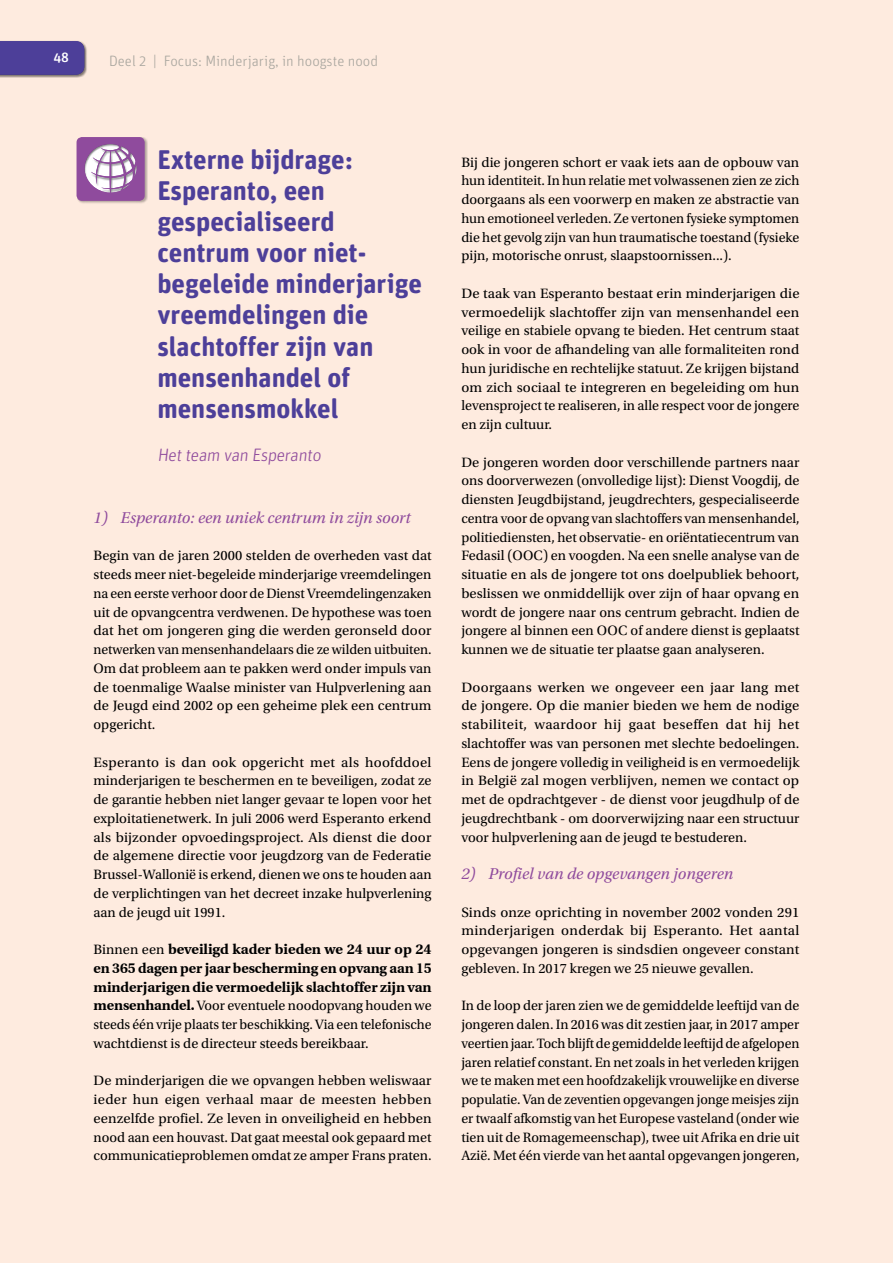
<style>
.page{position:relative;width:893px;height:1263px;background:#feebdf}
.page>*{position:absolute;margin:0;border:0;box-sizing:border-box;transform-origin:0 0}
.Contribution_extern{font:700 27px/31px "Unit Rounded OT";color:#4d3f99}
.Titles_x_x{font:300 18px "Unit Rounded OT";color:#8f4b9d}
.tsstiteltje_123_ital{font:italic 16.5px "Utopia Std";color:#8f4b9d}
.t1{font:300 15px "Unit Rounded OT";color:#a8a59e}
.Body{font:14.25px/18.8px "Utopia Std";color:#000;text-align:justify}
.t2{font:500 13.5px "Unit Rounded OT";color:#fff}
.s1{font-family:"Utopia";font-weight:700}
</style>
<div class="page">
<div style="left:77px;top:137px;width:71px;height:67px;background:#000;opacity:.3"></div>
<div style="left:77px;top:137px;width:68px;height:64px;background:#8f4b9d;border-radius:5px"></div>
<div style="left:60px;top:125px;width:103px;height:70px;background:#000;opacity:.3"></div>
<div style="left:0;top:41px;width:87px;height:37px;background:#000;opacity:.3"></div>
<div style="left:0;top:41px;width:84px;height:34px;background:#4d3f99"></div>
<p class="t2" style="left:53px;top:49px;width:17px">48</p>
<p class="t1" style="left:109px;top:52px;width:270px">Deel 2 | Focus: Minderjarig, in hoogste nood</p>
<p class="Contribution_extern" style="left:157px;top:144px;width:266px">Externe bijdrage:<br>Esperanto, een gespecialiseerd centrum voor niet&shy;begeleide minderjarige vreemdelingen die slachtoffer zijn van mensenhandel of mensensmokkel</p>
<h1 class="Titles_x_x" style="left:157px;top:444px;width:168px">Hetteam van Esperanto</h1>
<p class="tsstiteltje_123_ital" style="left:94px;top:508px;width:319px">1) Esperanto: een uniek centrum in zijn soort</p>
<p class="Body" style="left:94px;top:547px;width:340px">Begin van de jaren 2000 stelden de overheden vast dat steeds meer niet-begeleide minderjarige vreemdelingen na een eerste verhoor door de Dienst Vreemdelingenzaken uit de opvangcentra verdwenen. De hypothese was toen dat het om jongeren ging die werden geronseld door netwerken van mensenhandelaars die ze wilden uitbuiten.<br>Om dat probleem aan te pakken werd onder impuls van de toenmalige Waalse minister van Hulpverlening aan de Jeugd eind 2002 op een geheime plek een centrum opgericht.</p>
<p class="Body" style="left:94px;top:753px;width:340px">Esperanto is dan ook opgericht met als hoofddoel minderjarigen te beschermen en te beveiligen, zodat ze de garantie hebben niet langer gevaar te lopen voor het exploitatienetwerk. In juli 2006 werd Esperanto erkend als bijzonder opvoedingsproject. Als dienst die door de algemene directie voor jeugdzorg van de Federatie Brussel-Wallonië is erkend, dienen we ons te houden aan de verplichtingen van het decreet inzake hulpverlening aan de jeugd uit 1991.</p>
<p class="Body" style="left:94px;top:940px;width:340px">Binnen een <span class="s1">beveiligd kader bieden we 24 uur op 24 en 365 dagen per jaar bescherming en opvang aan 15 minderjarigen die vermoedelijk slachtoffer zijn van mensenhandel.</span> Voor eventuele noodopvang houden we steeds één vrije plaats ter beschikking. Via een telefonische wachtdienst is de directeur steeds bereikbaar.</p>
<p class="Body" style="left:94px;top:1072px;width:340px">De minderjarigen die we opvangen hebben weliswaar ieder hun eigen verhaal maar de meesten hebben eenzelfde profiel. Ze leven in onveiligheid en hebben nood aan een houvast. Dat gaat meestal ook gepaard met communicatieproblemen omdat ze amper Frans praten.</p>
<p class="Body" style="left:461px;top:153px;width:340px">Bij die jongeren schort er vaak iets aan de opbouw van hun identiteit. In hun relatie met volwassenen zien ze zich doorgaans als een voorwerp en maken ze abstractie van hun emotioneel verleden. Ze vertonen fysieke symptomen die het gevolg zijn van hun traumatische toestand (fysieke pijn, motorische onrust, slaapstoornissen...).</p>
<p class="Body" style="left:461px;top:284px;width:340px">De taak van Esperanto bestaat erin minderjarigen die vermoedelijk slachtoffer zijn van mensenhandel een veilige en stabiele opvang te bieden. Het centrum staat ook in voor de afhandeling van alle formaliteiten rond hun juridische en rechtelijke statuut. Ze krijgen bijstand om zich sociaal te integreren en begeleiding om hun levensproject te realiseren, in alle respect voor de jongere en zijn cultuur.</p>
<p class="Body" style="left:461px;top:453px;width:340px">De jongeren worden door verschillende partners naar ons doorverwezen (onvolledige lijst): Dienst Voogdij, de diensten Jeugdbijstand, jeugdrechters, gespecialiseerde centra voor de opvang van slachtoffers van mensenhandel, politiediensten, het observatie- en oriëntatiecentrum van Fedasil (OOC) en voogden. Na een snelle analyse van de situatie en als de jongere tot ons doelpubliek behoort, beslissen we onmiddellijk over zijn of haar opvang en wordt de jongere naar ons centrum gebracht. Indien de jongere al binnen een OOC of andere dienst is geplaatst kunnen we de situatie ter plaatse gaan analyseren.</p>
<p class="Body" style="left:461px;top:678px;width:340px">Doorgaans werken we ongeveer een jaar lang met de jongere. Op die manier bieden we hem de nodige stabiliteit, waardoor hij gaat beseffen dat hij het slachtoffer was van personen met slechte bedoelingen.<br>Eens de jongere volledig in veiligheid is en vermoedelijk in België zal mogen verblijven, nemen we contact op met de opdrachtgever - de dienst voor jeugdhulp of de jeugdrechtbank - om doorverwijzing naar een structuur voor hulpverlening aan de jeugd te bestuderen.</p>
<p class="tsstiteltje_123_ital" style="left:461px;top:865px;width:273px">2) Profiel van de opgevangen jongeren</p>
<p class="Body" style="left:461px;top:903px;width:340px">Sinds onze oprichting in november 2002 vonden 291 minderjarigen onderdak bij Esperanto. Het aantal opgevangen jongeren is sindsdien ongeveer constant gebleven. In 2017 kregen we 25 nieuwe gevallen.</p>
<p class="Body" style="left:461px;top:997px;width:340px">In de loop der jaren zien we de gemiddelde leeftijd van de jongeren dalen. In 2016 was dit zestien jaar, in 2017 amper veertien jaar. Toch blijft de gemiddelde leeftijd de afgelopen jaren relatief constant. En net zoals in het verleden krijgen we te maken met een hoofdzakelijk vrouwelijke en diverse populatie. Van de zeventien opgevangen jonge meisjes zijn er twaalf afkomstig van het Europese vasteland (onder wie tien uit de Romagemeenschap), twee uit Afrika en drie uit Azië. Met één vierde van het aantal opgevangen jongeren,</p>
</div>
